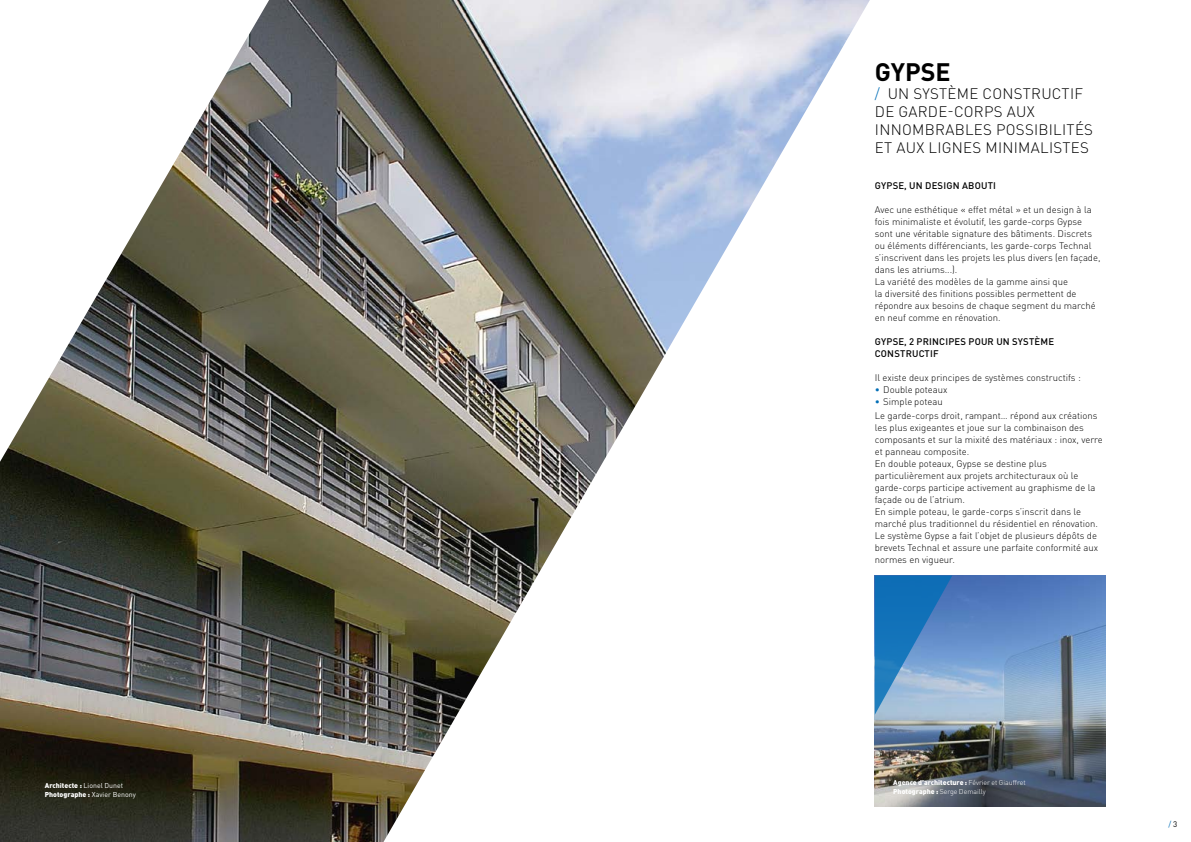
<style>
.page{position:relative;width:1191px;height:842px;background:#fff}
.page>*{position:absolute;margin:0;border:0;box-sizing:border-box;transform-origin:0 0}
.t1{font:700 25px "DIN Pro";color:#000}
.t2{font:300 15px/18px "DIN Pro";letter-spacing:.02em;color:#000}
.t3{font:300 9.5px/12px "DIN Pro";color:#000}
.t4{font:500 9.5px/12px "DIN Pro";letter-spacing:.02em;color:#000}
.t5{font:8px "DIN Pro";color:#006eb7}
.t6{font:900 7px/9px "DIN Pro";color:#fff}
.s1{font-weight:400}
.s2{color:#006eb7}
.s3{font-weight:300}
.s4{color:#000}
</style>
<div class="page">
<img style="left:874px;top:575px;width:232px;height:231px">
<img style="left:0;top:0;width:870px;height:842px">
<svg style="left:874px;top:575px;width:78px;height:140px;background:#4e8ec5"></svg>
<p class="t6" style="left:45px;top:780px;width:92px">Architecte : <span class="s1">Lionel Dunet<br></span>Photographe : <span class="s1">Xavier Benony</span></p>
<h1 class="t1" style="left:874px;top:51px;width:77px">GYPSE</h1>
<h2 class="t2" style="left:874px;top:83px;width:220px"><span class="s2">/</span> UN SYSTÈME CONSTRUCTIF<br>DE GARDE-CORPS AUX<br>INNOMBRABLES POSSIBILITÉS<br>ET AUX LIGNES MINIMALISTES</h2>
<p class="t4" style="left:875px;top:178px;width:123px">GYPSE, UN DESIGN ABOUTI</p>
<p class="t3" style="left:874px;top:202px;width:227px">Avec une esthétique « effet métal » et un design à la fois minimaliste et évolutif, les garde-corps Gypse sont une véritable signature des bâtiments. Discrets ou éléments différenciants, les garde-corps Technal s’inscrivent dans les projets les plus divers (en façade, dans les atriums...).<br>La variété des modèles de la gamme ainsi que<br>la diversité des finitions possibles permettent de répondre aux besoins de chaque segment du marché en neuf comme en rénovation.</p>
<p class="t4" style="left:875px;top:334px;width:181px">GYPSE, 2 PRINCIPES POUR UN SYSTÈME<br>CONSTRUCTIF</p>
<p class="t3" style="left:874px;top:370px;width:207px">Il existe deux principes de systèmes constructifs :</p>
<p class="t3" style="left:874px;top:382px;width:74px"><span class="s2">•</span> Double poteaux</p>
<p class="t3" style="left:874px;top:393px;width:224px;line-height:14.8px"><span class="s2">•</span> Simple poteau<br>Le garde-corps droit, rampant… répond aux créations</p>
<p class="t3" style="left:874px;top:421px;width:229px">les plus exigeantes et joue sur la combinaison des composants et sur la mixité des matériaux : inox, verre et panneau composite.<br>En double poteaux, Gypse se destine plus particulièrement aux projets architecturaux où le garde-corps participe activement au graphisme de la façade ou de l’atrium.<br>En simple poteau, le garde-corps s’inscrit dans le marché plus traditionnel du résidentiel en rénovation.<br>Le système Gypse a fait l’objet de plusieurs dépôts de brevets Technal et assure une parfaite conformité aux normes en vigueur.</p>
<p class="t6" style="left:893px;top:777px;width:134px">Agence d’architecture : <span class="s3">Février et Giauffret<br></span>Photographe : <span class="s3">Serge Demailly</span></p>
<p class="t5" style="left:1168px;top:818px;width:11px">/ <span class="s4">3</span></p>
</div>
